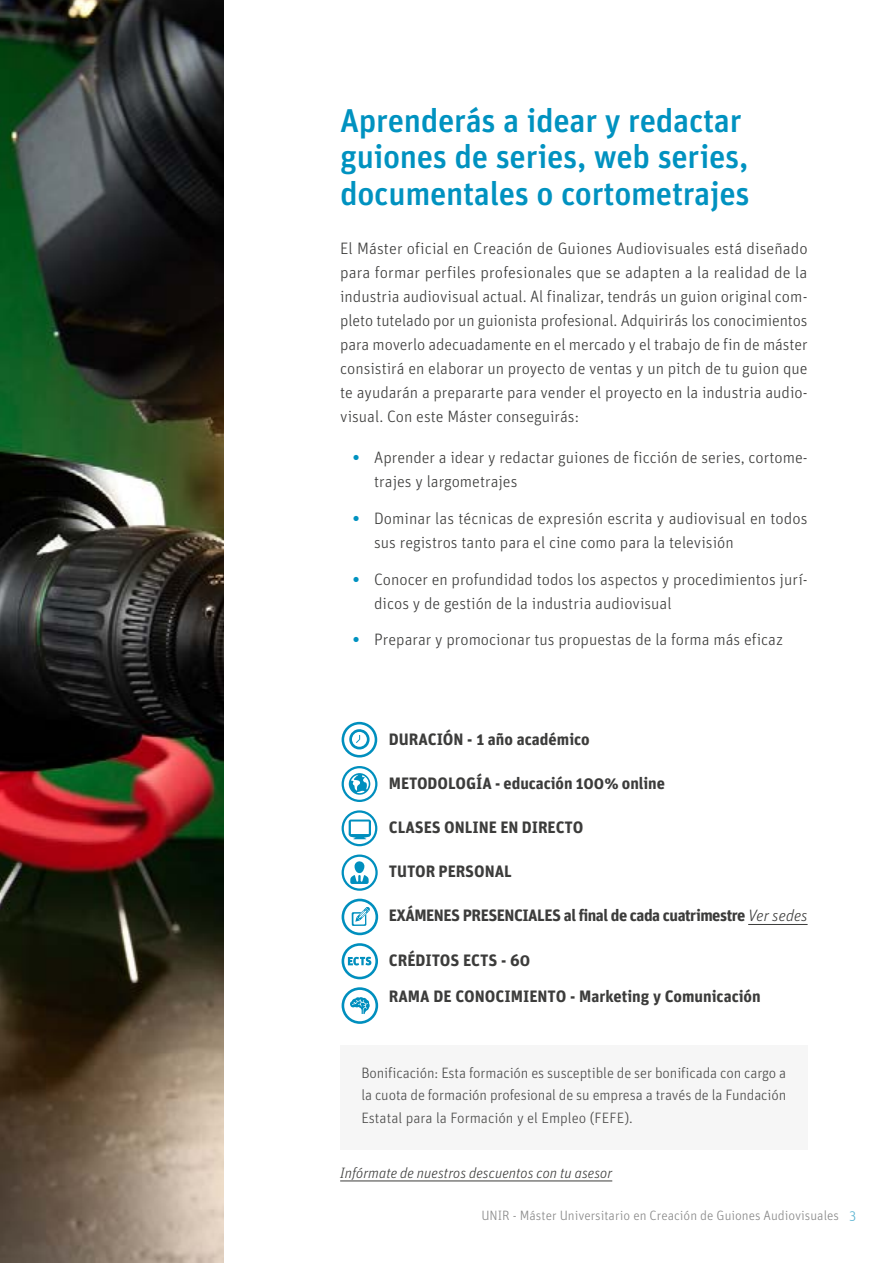
<style>
.page{position:relative;width:893px;height:1263px;background:#fff}
.page>*{position:absolute;margin:0;border:0;box-sizing:border-box;transform-origin:0 0}
.t1{font:500 33px/36px "Unit OT";letter-spacing:-.01em;color:#0092c0}
.t2{font:300 16.5px/24px "Unit OT";color:#3c3c3b}
.t3{font:700 16.5px/36.2px "Unit OT";letter-spacing:-.005em;color:#3c3c3b}
.t4{font:700 16.5px "Unit OT";letter-spacing:-.03em;color:#3c3c3b}
.t5{font:300 15px/22.5px "Unit OT";color:#4a4a49;text-align:justify}
.t6{font:italic 300 15px "Unit OT";color:#3c3c3b}
.t7{font:300 13.5px "Unit OT";color:#878787}
.s1{font-weight:700;color:#0092c0}
.s2{font-weight:300;font-style:italic}
.s3{color:#4eaece}
</style>
<div class="page">
<img style="left:0;top:0;width:223px;height:1263px">
<svg style="left:342px;top:722px;width:35px;height:35px"></svg>
<hr style="left:748px;top:924px;width:60px;height:1px;background:#3c3c3b">
<svg style="left:342px;top:899px;width:36px;height:36px"></svg>
<svg style="left:342px;top:943px;width:36px;height:36px"></svg>
<svg style="left:342px;top:987px;width:36px;height:37px"></svg>
<svg style="left:342px;top:766px;width:35px;height:36px"></svg>
<svg style="left:342px;top:810px;width:35px;height:36px"></svg>
<svg style="left:342px;top:854px;width:36px;height:37px"></svg>
<div style="left:340px;top:1045px;width:468px;height:105px;background:#f6f6f6"></div>
<hr style="left:340px;top:1180px;width:272px;height:1px;background:#3c3c3b">
<h1 class="t1" style="left:340px;top:103px;width:411px">Aprenderás a idear y redactar guiones de series, web series, documentales o cortometrajes</h1>
<p class="t2" style="left:340px;top:236px;width:469px;text-align:justify">El Máster oficial en Creación de Guiones Audiovisuales está diseñado para formar perfiles profesionales que se adapten a la realidad de la industria audiovisual actual. Al finalizar, tendrás un guion original com&shy;pleto tutelado por un guionista profesional. Adquirirás los conocimientos para moverlo adecuadamente en el mercado y el trabajo de fin de máster consistirá en elaborar un proyecto de ventas y un pitch de tu guion que te ayudarán a prepararte para vender el proyecto en la industria audio&shy;visual. Con este Máster conseguirás:</p>
<p class="t2" style="left:374px;top:445px;width:435px;text-indent:-21px"><span class="s1">•</span> Aprender a idear y redactar guiones de ficción de series, cortome&shy;trajes y largometrajes</p>
<p class="t2" style="left:374px;top:506px;width:435px;text-indent:-21px"><span class="s1">•</span> Dominar las técnicas de expresión escrita y audiovisual en todos sus registros tanto para el cine como para la televisión</p>
<p class="t2" style="left:374px;top:567px;width:435px;text-indent:-21px"><span class="s1">•</span> Conocer en profundidad todos los aspectos y procedimientos jurí&shy;dicos y de gestión de la industria audiovisual</p>
<p class="t2" style="left:353px;top:628px;width:432px"><span class="s1">•</span> Preparar y promocionar tus propuestas de la forma más eficaz</p>
<p class="t3" style="left:389px;top:721px;width:203px">DURACIÓN - 1 año académico</p>
<p class="t3" style="left:389px;top:765px;width:278px">METODOLOGÍA - educación 100% online</p>
<p class="t3" style="left:389px;top:809px;width:196px">CLASES ONLINE EN DIRECTO</p>
<p class="t3" style="left:389px;top:853px;width:124px">TUTOR PERSONAL</p>
<p class="t4" style="left:389px;top:905px;width:420px">EXÁMENES PRESENCIALES al final de cada cuatrimestre <span class="s2">Ver sedes</span></p>
<p class="t3" style="left:389px;top:941px;width:373px">CRÉDITOS ECTS - 60<br>RAMA DE CONOCIMIENTO - Marketing y Comunicación</p>
<p class="t5" style="left:361px;top:1061px;width:426px">Bonificación: Esta formación es susceptible de ser bonificada con cargo a la cuota de formación profesional de su empresa a través de la Fundación Estatal para la Formación y el Empleo (FEFE).</p>
<p class="t6" style="left:340px;top:1164px;width:274px">Infórmate de nuestros descuentos con tu asesor</p>
<p class="t7" style="left:481px;top:1207px;width:376px">UNIR - Máster Universitario en Creación de Guiones Audiovisuales <span class="s3">3</span></p>
</div>
